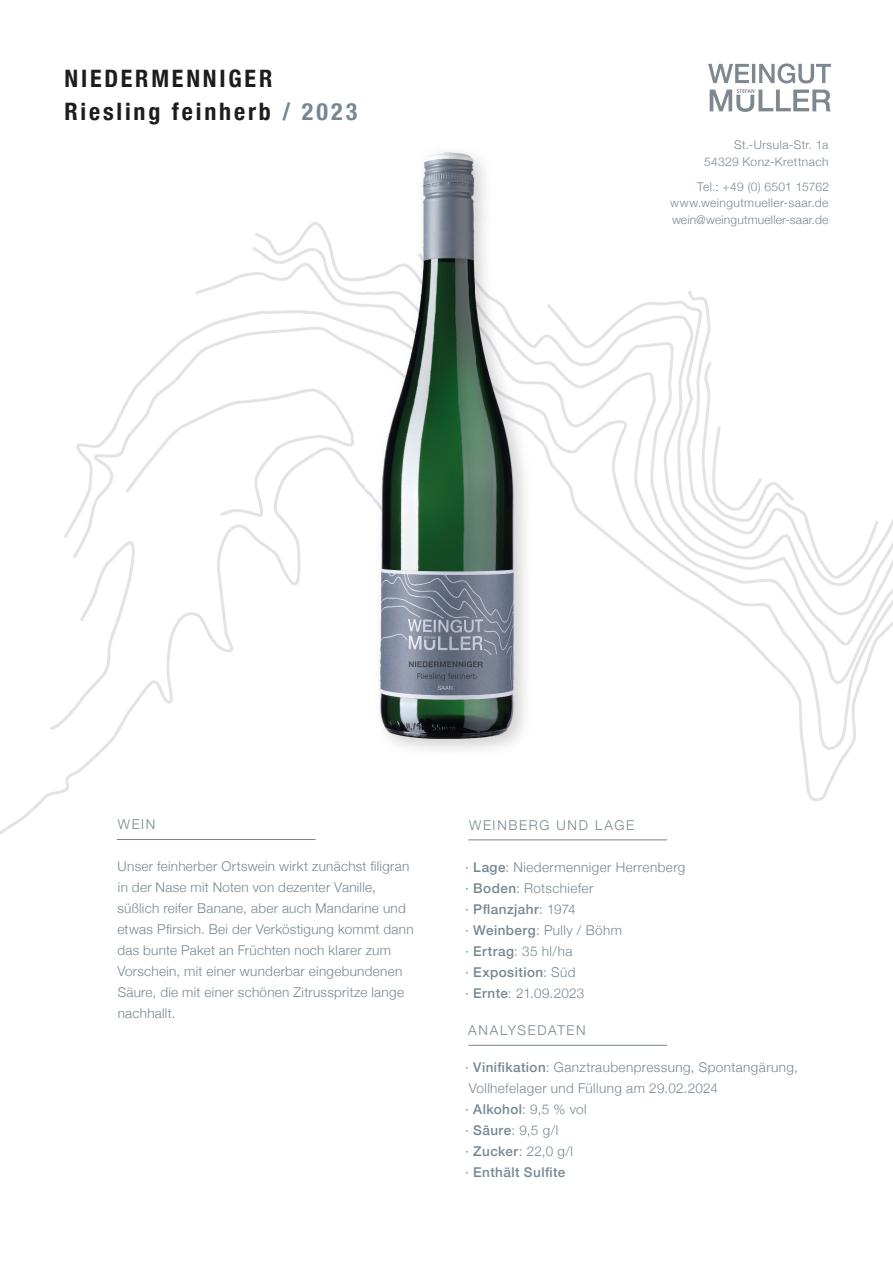
<style>
.page{position:relative;width:893px;height:1263px;background:#fff}
.page>*{position:absolute;margin:0;border:0;box-sizing:border-box;transform-origin:0 0}
.t1{font:700 condensed 24px/33px "Helvetica Neue";letter-spacing:.115em;color:#1d1d1b}
.t2{font:300 13.5px/21px "Helvetica Neue";letter-spacing:.025em;color:#778791}
.t3{font:300 13.5px "Helvetica Neue";letter-spacing:.13em;color:#778791}
.t4{font:300 13.5px "Helvetica Neue";letter-spacing:.12em;color:#778791}
.t5{font:300 12px/16.5px "Helvetica Neue";letter-spacing:.03em;color:#778791;text-align:right}
.s1{color:#778791}
.s2{font-weight:500}
</style>
<div class="page">
<img style="left:64px;top:222px;width:302px;height:363px">
<img style="left:534px;top:291px;width:359px;height:294px">
<img style="left:0;top:585px;width:233px;height:250px">
<img style="left:527px;top:585px;width:366px;height:256px">
<img style="left:709px;top:64px;width:122px;height:48px">
<img style="left:373px;top:152px;width:161px;height:606px">
<hr style="left:117px;top:839px;width:199px;height:1px;background:#778791">
<hr style="left:468px;top:839px;width:199px;height:1px;background:#778791">
<hr style="left:468px;top:1045px;width:199px;height:1px;background:#778791">
<h1 class="t1" style="left:65px;top:60px;width:294px">NIEDERMENNIGER<br>Riesling feinherb <span class="s1">/ 2023</span></h1>
<p class="t5" style="left:704px;top:136px;width:126px">St.-Ursula-Str. 1a<br>54329 Konz-Krettnach</p>
<p class="t5" style="left:670px;top:178px;width:160px;text-align:justify;text-indent:27px">Tel.: +49 (0) 6501 15762 www.weingutmueller-saar.de wein@weingutmueller-saar.de</p>
<p class="t2" style="left:118px;top:813px;width:39px">WEIN</p>
<p class="t2" style="left:117px;top:854px;width:298px">Unser feinherber Ortswein wirkt zunächst filigran in der Nase mit Noten von dezenter Vanille, süßlich reifer Banane, aber auch Mandarine und etwas Pfirsich. Bei der Verköstigung kommt dann das bunte Paket an Früchten noch klarer zum Vorschein, mit einer wunderbar eingebundenen Säure, die mit einer schönen Zitrusspritze lange nachhallt.</p>
<p class="t3" style="left:469px;top:814px;width:167px">WEINBERG UND LAGE</p>
<p class="t2" style="left:465px;top:856px;width:222px">· <span class="s2">Lage</span>: Niedermenniger Herrenberg · <span class="s2">Boden</span>: Rotschiefer<br>· <span class="s2">Pflanzjahr</span>: 1974<br>· <span class="s2">Weinberg</span>: Pully / Böhm<br>· <span class="s2">Ertrag</span>: 35 hl/ha<br>· <span class="s2">Exposition</span>: Süd<br>· <span class="s2">Ernte</span>: 21.09.2023</p>
<p class="t4" style="left:468px;top:1019px;width:119px">ANALYSEDATEN</p>
<p class="t2" style="left:465px;top:1056px;width:334px">· <span class="s2">Vinifikation</span>: Ganztraubenpressung, Spontangärung,<br>Vollhefelager und Füllung am 29.02.2024<br>· <span class="s2">Alkohol</span>: 9,5 % vol<br>· <span class="s2">Säure</span>: 9,5 g/l<br>· <span class="s2">Zucker</span>: 22,0 g/l<br>· <span class="s2">Enthält Sulfite</span></p>
</div>
